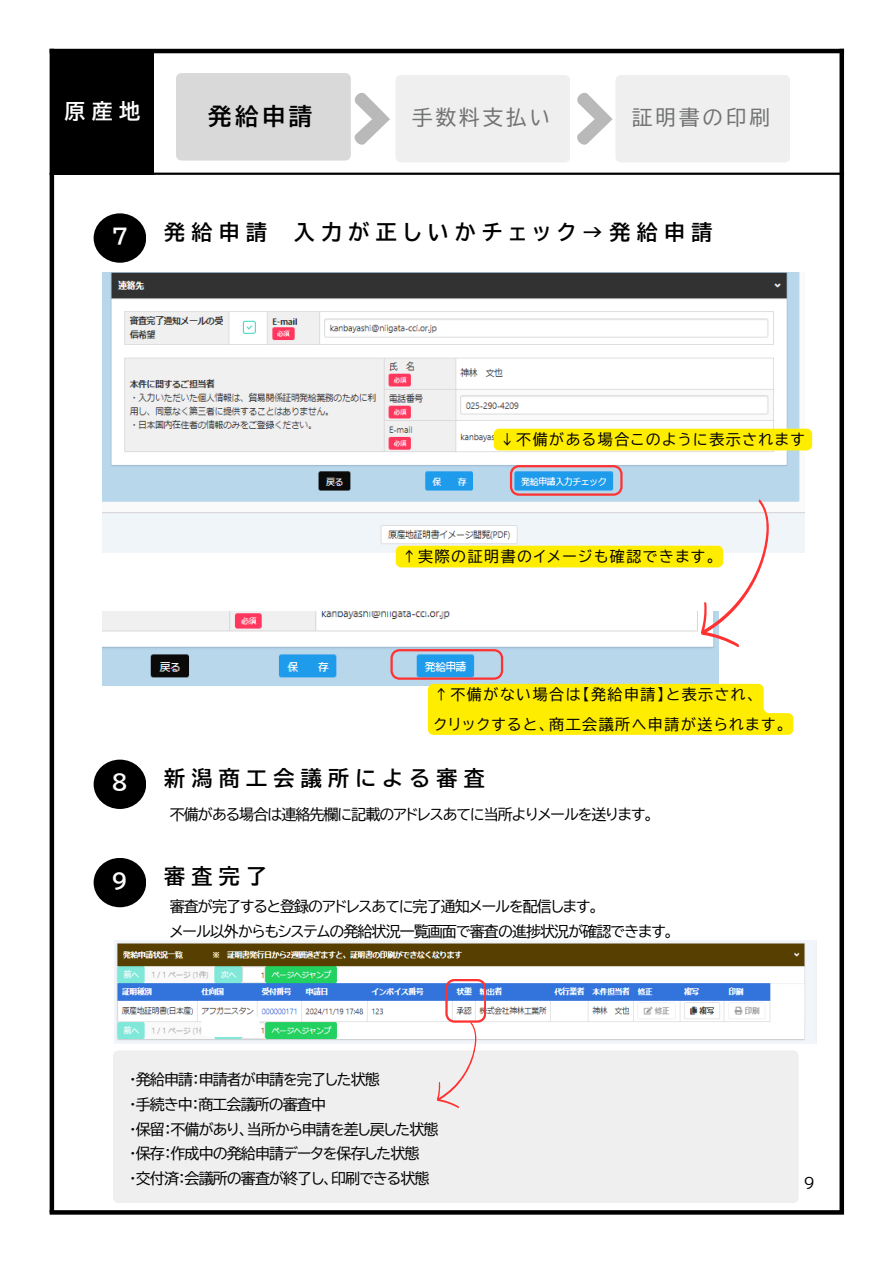
<style>
.page{position:relative;width:894px;height:1264px;background:#fff}
.page>*{position:absolute;margin:0;border:0;box-sizing:border-box;transform-origin:0 0}
.t1{font:700 23.4px "BIZUDP Gothic";color:#000}
.t2{font:700 21px "BIZUDP Gothic";letter-spacing:.3em;color:#000}
.t3{font:700 21px "BIZUDP Gothic";color:#fff}
.t4{font:20.4px "BIZUDP Gothic";letter-spacing:.15em;color:#717272}
.t5{font:16.5px "rounded mplus 1 p regular";color:#000}
.t6{font:15px "BIZUDP Gothic";letter-spacing:-.06em;color:#000}
.t7{font:15px "BIZUDP Gothic";letter-spacing:.1em;color:#000}
</style>
<div class="page">
<hr style="left:50px;top:49px;width:793px;height:4px;background:#000">
<hr style="left:50px;top:49px;width:4px;height:1163px;background:#000">
<svg style="left:839px;top:53px;width:4px;height:1157px;background:#212121"></svg>
<svg style="left:50px;top:1210px;width:793px;height:4px;background:#0a0a0a"></svg>
<div style="left:52px;top:51px;width:101px;height:123px;background:#000"></div>
<hr style="left:50px;top:173px;width:793px;height:2px;background:#000">
<div style="left:94px;top:213px;width:52px;height:50px;background:#000;border-radius:50%"></div>
<img style="left:103px;top:273px;width:700px;height:279px">
<svg style="left:176px;top:73px;width:614px;height:89px"></svg>
<div style="left:94px;top:759px;width:52px;height:50px;background:#000;border-radius:50%"></div>
<img style="left:103px;top:611px;width:287px;height:74px">
<div style="left:94px;top:857px;width:52px;height:50px;background:#000;border-radius:50%"></div>
<div style="left:493px;top:428px;width:318px;height:22px;background:#ffed00;border-radius:5px"></div>
<svg style="left:390px;top:465px;width:403px;height:270px"></svg>
<img style="left:114px;top:940px;width:702px;height:103px">
<svg style="left:201px;top:1015px;width:58px;height:21px"></svg>
<div style="left:113px;top:1051px;width:685px;height:151px;background:#efefef"></div>
<svg style="left:434px;top:979px;width:52px;height:130px"></svg>
<p class="t3" style="left:64px;top:100px;width:77px">原産地</p>
<p class="t1" style="left:208px;top:104px;width:106px">発給申請</p>
<p class="t4" style="left:412px;top:107px;width:139px">手数料支払い</p>
<p class="t4" style="left:632px;top:107px;width:139px">証明書の印刷</p>
<p class="t3" style="left:112px;top:226px;width:17px">7</p>
<p class="t2" style="left:164px;top:221px;width:104px">発給申請</p>
<p class="t2" style="left:294px;top:221px;width:420px">入力が正しいかチェック→発給申請</p>
<p class="t7" style="left:499px;top:432px;width:306px">↓不備がある場合このように表示されます</p>
<p class="t7" style="left:401px;top:549px;width:315px">↑実際の証明書のイメージも確認できます。</p>
<p class="t3" style="left:112px;top:772px;width:17px">8</p>
<p class="t3" style="left:112px;top:870px;width:17px">9</p>
<p class="t7" style="left:434px;top:687px;width:323px">↑不備がない場合は【発給申請】と表示され、</p>
<p class="t7" style="left:434px;top:716px;width:353px">クリックすると、商工会議所へ申請が送られます。</p>
<p class="t2" style="left:164px;top:767px;width:322px">新潟商工会議所による審査</p>
<p class="t6" style="left:170px;top:806px;width:485px">不備がある場合は連絡先欄に記載のアドレスあてに当所よりメールを送ります。</p>
<p class="t2" style="left:164px;top:866px;width:104px">審査完了</p>
<p class="t6" style="left:170px;top:898px;width:430px">審査が完了すると登録のアドレスあてに完了通知メールを配信します。</p>
<p class="t6" style="left:170px;top:923px;width:505px">メール以外からもシステムの発給状況一覧画面で審査の進捗状況が確認できます。</p>
<p class="t6" style="left:129px;top:1071px;width:252px">・発給申請：申請者が申請を完了した状態</p>
<p class="t6" style="left:129px;top:1096px;width:198px">・手続き中：商工会議所の審査中</p>
<p class="t6" style="left:129px;top:1121px;width:310px">・保留：不備があり、当所から申請を差し戻した状態</p>
<p class="t6" style="left:129px;top:1146px;width:291px">・保存：作成中の発給申請データを保存した状態</p>
<p class="t6" style="left:129px;top:1170px;width:301px">・交付済：会議所の審査が終了し、印刷できる状態</p>
<p class="t5" style="left:804px;top:1171px;width:12px">9</p>
</div>
